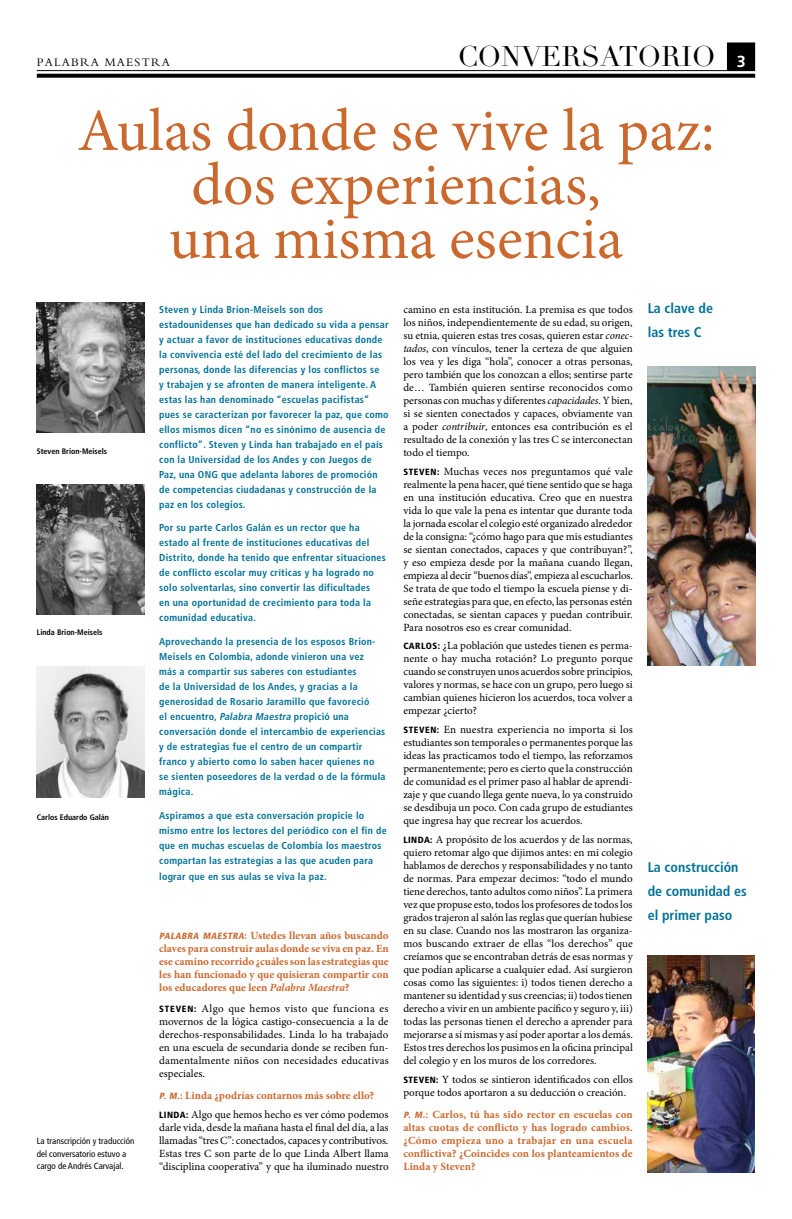
<style>
.page{position:relative;width:792px;height:1219px;background:#fff}
.page>*{position:absolute;margin:0;border:0;box-sizing:border-box;transform-origin:0 0}
.t1{font:60px/54px "Minion Pro";color:#ca682e;text-align:center}
.t2{font:28px "Didot LT Std";color:#000}
.t3{font:700 16px "Frutiger LT Std";color:#fff}
.t4{font:700 condensed 14px/24px "Frutiger LT Std";color:#007196}
.t5{font:12px "Bembo Std";letter-spacing:.1em;color:#000}
.t6{font:11px/13px "Minion Pro";color:#000;text-align:justify}
.t7{font:700 11px/13px "Minion Pro";color:#ca682e;text-align:justify}
.t8{font:700 condensed 10px/15px "Frutiger LT Std";letter-spacing:.025em;color:#007196}
.t9{font:condensed 9px/12.5px "Frutiger LT Std";color:#000}
.t10{font:700 condensed 8px "Frutiger LT Std";color:#000}
.s1{font-style:italic}
.s2{font-family:"Frutiger LT Std";font-weight:900;font-style:italic;font-stretch:condensed;font-size:9px}
.s3{font-family:"Frutiger LT Std";font-weight:900;font-stretch:condensed;font-size:9px}
.s4{font-family:"Frutiger LT Std";font-weight:900;font-stretch:condensed;font-size:9px;color:#000}
.s5{font-weight:400;color:#000}
</style>
<div class="page">
<hr style="left:37px;top:70px;width:718px;height:1px;background:#000">
<svg style="left:37px;top:74px;width:718px;height:4px;background:#121212"></svg>
<div style="left:727px;top:43px;width:28px;height:27px;background:#000"></div>
<img style="left:37px;top:303px;width:108px;height:129px">
<img style="left:37px;top:485px;width:108px;height:129px">
<img style="left:648px;top:955px;width:107px;height:217px">
<img style="left:648px;top:367px;width:107px;height:298px">
<img style="left:37px;top:666px;width:108px;height:131px">
<p class="t5" style="left:37px;top:56px;width:135px">PALABRA MAESTRA</p>
<h2 class="t2" style="left:458px;top:40px;width:163px">CONVERSATORIO</h2>
<h3 class="t3" style="left:737px;top:52px;width:10px">3</h3>
<h1 class="t1" style="left:77px;top:104px;width:639px">Aulas donde se vive la paz: dos experiencias,<br>una misma esencia</h1>
<p class="t10" style="left:37px;top:446px;width:72px">Steven Brion-Meisels</p>
<p class="t10" style="left:37px;top:627px;width:67px">Linda Brion-Meisels</p>
<p class="t10" style="left:37px;top:812px;width:74px">Carlos Eduardo Galán</p>
<p class="t9" style="left:37px;top:1135px;width:99px">La transcripción y traducción del conversatorio estuvo a cargo de Andrés Carvajal.</p>
<p class="t8" style="left:159px;top:302px;width:231px">Steven y Linda Brion-Meisels son dos estadounidenses que han dedicado su vida a pensar y actuar a favor de instituciones educativas donde la convivencia esté del lado del crecimiento de las personas, donde las diferencias y los conflictos se<br>y trabajen y se afronten de manera inteligente. A estas las han denominado “escuelas pacifistas” pues se caracterizan por favorecer la paz, que como ellos mismos dicen “no es sinónimo de ausencia de conflicto”. Steven y Linda han trabajado en el país con la Universidad de los Andes y con Juegos de Paz, una ONG que adelanta labores de promoción de competencias ciudadanas y construcción de la paz en los colegios.</p>
<p class="t8" style="left:159px;top:520px;width:228px">Por su parte Carlos Galán es un rector que ha estado al frente de instituciones educativas del Distrito, donde ha tenido que enfrentar situaciones de conflicto escolar muy críticas y ha logrado no solo solventarlas, sino convertir las dificultades<br>en una oportunidad de crecimiento para toda la comunidad educativa.</p>
<p class="t8" style="left:159px;top:634px;width:228px">Aprovechando la presencia de los esposos Brion-Meisels en Colombia, adonde vinieron una vez<br>más a compartir sus saberes con estudiantes<br>de la Universidad de los Andes, y gracias a la generosidad de Rosario Jaramillo que favoreció<br>el encuentro, <span class="s1">Palabra Maestra</span> propició una conversación donde el intercambio de experiencias y de estrategias fue el centro de un compartir franco y abierto como lo saben hacer quienes no se sienten poseedores de la verdad o de la fórmula mágica.</p>
<p class="t8" style="left:159px;top:807px;width:229px">Aspiramos a que esta conversación propicie lo mismo entre los lectores del periódico con el fin de que en muchas escuelas de Colombia los maestros compartan las estrategias a las que acuden para</p>
<p class="t8" style="left:159px;top:868px;width:169px">lograr que en sus aulas se viva la paz.</p>
<p class="t7" style="left:159px;top:928px;width:231px"><span class="s2">PALABRA MAESTRA</span><span class="s3">:</span> Ustedes llevan años buscando claves para construir aulas donde se viva en paz. En ese camino recorrido ¿cuáles son las estrategias que les han funcionado y que quisieran compartir con los educadores que leen <span class="s1">Palabra Maestra</span>?</p>
<p class="t6" style="left:159px;top:1002px;width:231px"><span class="s3">STEVEN:</span> Algo que hemos visto que funciona es movernos de la lógica castigo-consecuencia a la de derechos-responsabilidades. Linda lo ha trabajado en una escuela de secundaria donde se reciben fun&shy;damentalmente niños con necesidades educativas especiales.</p>
<p class="t7" style="left:159px;top:1086px;width:231px;line-height:18.8px"><span class="s2">P. M.</span><span class="s3">:</span> Linda ¿podrías contarnos más sobre ello?<br><span class="s4">LINDA:</span> <span class="s5">Algo que hemos hecho es ver cómo podemos</span></p>
<p class="t6" style="left:159px;top:1121px;width:231px">darle vida, desde la mañana hasta el final del día, a las llamadas “tres C”: conectados, capaces y contributivos.<br>Estas tres C son parte de lo que Linda Albert llama “disciplina cooperativa” y que ha iluminado nuestro</p>
<p class="t6" style="left:403px;top:303px;width:231px">camino en esta institución. La premisa es que todos los niños, independientemente de su edad, su origen, su etnia, quieren estas tres cosas, quieren estar <span class="s1">conec&shy;tados</span>, con vínculos, tener la certeza de que alguien los vea y les diga “hola”, conocer a otras personas, pero también que los conozcan a ellos; sentirse parte de… También quieren sentirse reconocidos como personas con muchas y diferentes <span class="s1">capacidades</span>. Y bien, si se sienten conectados y capaces, obviamente van a poder <span class="s1">contribuir</span>, entonces esa contribución es el resultado de la conexión y las tres C se interconectan todo el tiempo.</p>
<p class="t6" style="left:403px;top:465px;width:231px"><span class="s3">STEVEN:</span> Muchas veces nos preguntamos qué vale realmente la pena hacer, qué tiene sentido que se haga en una institución educativa. Creo que en nuestra vida lo que vale la pena es intentar que durante toda la jornada escolar el colegio esté organizado alrededor de la consigna: “¿cómo hago para que mis estudiantes se sientan conectados, capaces y que contribuyan?”, y eso empieza desde por la mañana cuando llegan, empieza al decir “buenos días”, empieza al escucharlos.<br>Se trata de que todo el tiempo la escuela piense y di&shy;señe estrategias para que, en efecto, las personas estén conectadas, se sientan capaces y puedan contribuir.<br>Para nosotros eso es crear comunidad.</p>
<p class="t6" style="left:403px;top:639px;width:231px"><span class="s3">CARLOS:</span> ¿La población que ustedes tienen es perma&shy;nente o hay mucha rotación? Lo pregunto porque cuando se construyen unos acuerdos sobre principios, valores y normas, se hace con un grupo, pero luego si cambian quienes hicieron los acuerdos, toca volver a empezar ¿cierto?</p>
<p class="t6" style="left:403px;top:723px;width:231px"><span class="s3">STEVEN:</span> En nuestra experiencia no importa si los estudiantes son temporales o permanentes porque las ideas las practicamos todo el tiempo, las reforzamos permanentemente; pero es cierto que la construcción de comunidad es el primer paso al hablar de aprendi&shy;zaje y que cuando llega gente nueva, lo ya construido se desdibuja un poco. Con cada grupo de estudiantes que ingresa hay que recrear los acuerdos.</p>
<p class="t6" style="left:403px;top:833px;width:231px"><span class="s3">LINDA:</span> A propósito de los acuerdos y de las normas, quiero retomar algo que dijimos antes: en mi colegio hablamos de derechos y responsabilidades y no tanto de normas. Para empezar decimos: “todo el mundo tiene derechos, tanto adultos como niños”. La primera vez que propuse esto, todos los profesores de todos los grados trajeron al salón las reglas que querían hubiese en su clase. Cuando nos las mostraron las organiza&shy;mos buscando extraer de ellas “los derechos” que creíamos que se encontraban detrás de esas normas y que podían aplicarse a cualquier edad. Así surgieron cosas como las siguientes: i) todos tienen derecho a mantener su identidad y sus creencias; ii) todos tienen derecho a vivir en un ambiente pacífico y seguro y, iii) todas las personas tienen el derecho a aprender para mejorarse a sí mismas y así poder aportar a los demás.<br>Estos tres derechos los pusimos en la oficina principal del colegio y en los muros de los corredores.</p>
<p class="t6" style="left:403px;top:1073px;width:231px"><span class="s3">STEVEN:</span> Y todos se sintieron identificados con ellos porque todos aportaron a su deducción o creación.</p>
<p class="t7" style="left:403px;top:1107px;width:231px"><span class="s2">P. M.</span><span class="s3">:</span> Carlos, tú has sido rector en escuelas con altas cuotas de conflicto y has logrado cambios. ¿Cómo empieza uno a trabajar en una escuela conflictiva? ¿Coincides con los planteamientos de Linda y Steven?</p>
<p class="t4" style="left:648px;top:296px;width:67px">La clave de las tres C</p>
<p class="t4" style="left:648px;top:855px;width:101px">La construcción de comunidad es el primer paso</p>
</div>
